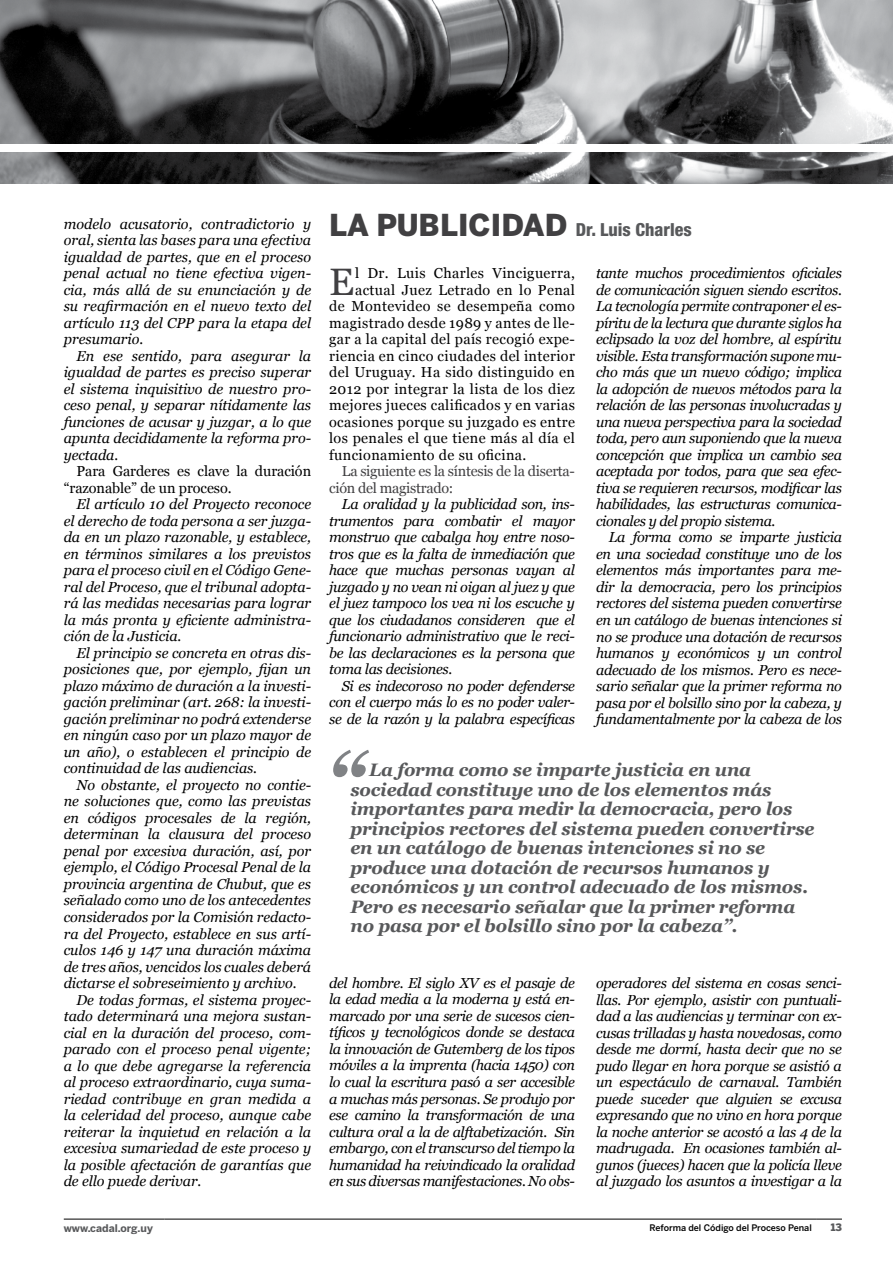
<style>
.page{position:relative;width:893px;height:1263px;background:#fff}
.page>*{position:absolute;margin:0;border:0;box-sizing:border-box;transform-origin:0 0}
.t1{font:38.25px "Georgia";color:#414042}
.t2{font:italic 700 18px/19.5px "Georgia";letter-spacing:-.01em;color:#58595b}
.t3{font:800 condensed 18px "Helvetica Neue LT Std";color:#58595b}
.t4{font:italic 14.4px/16.5px "Georgia";letter-spacing:-.015em;color:#000;text-align:justify}
.t5{font:14.4px "Georgia";letter-spacing:.025em;color:#000}
.t6{font:14.4px/16.5px "Georgia";letter-spacing:-.02em;color:#414042}
.t7{font:14.4px/16.5px "Georgia";letter-spacing:-.005em;color:#000}
.t8{font:700 10.5px "Benton Sans";color:#58595b}
.t9{font:900 10.2px "Benton Sans";color:#58595b}
.t10{font:500 9px "Benton Sans";color:#000}
.s1{font-family:"Benton Sans";font-weight:900;font-stretch:normal;font-size:30px;color:#414042}
</style>
<div class="page">
<img style="left:0;top:0;width:893px;height:143px">
<img style="left:0;top:152px;width:893px;height:31px">
<hr style="left:64px;top:1219px;width:100px;height:1px;background:#000">
<hr style="left:164px;top:1219px;width:652px;height:1px;background:#000">
<svg style="left:816px;top:1219px;width:26px;height:1px"></svg>
<svg style="left:333px;top:750px;width:36px;height:27px"></svg>
<p class="t4" style="left:64px;top:216px;width:249px">modelo acusatorio, contradictorio y oral, sienta las bases para una efectiva igualdad de partes, que en el proceso penal actual no tiene efectiva vigen&shy;cia, más allá de su enunciación y de su reafirmación en el nuevo texto del artículo 113 del CPP para la etapa del presumario.</p>
<p class="t4" style="left:64px;top:348px;width:249px;text-indent:13px">En ese sentido, para asegurar la igualdad de partes es preciso superar el sistema inquisitivo de nuestro pro&shy;ceso penal, y separar nítidamente las funciones de acusar y juzgar, a lo que apunta decididamente la reforma pro&shy;yectada.</p>
<p class="t7" style="left:64px;top:463px;width:249px;text-indent:13px">Para Garderes es clave la duración “razonable” de un proceso.</p>
<p class="t4" style="left:64px;top:496px;width:249px;text-indent:13px">El artículo 10 del Proyecto reconoce el derecho de toda persona a ser juzga&shy;da en un plazo razonable, y establece, en términos similares a los previstos para el proceso civil en el Código Gene&shy;ral del Proceso, que el tribunal adopta&shy;rá las medidas necesarias para lograr la más pronta y eficiente administra&shy;ción de la Justicia.</p>
<p class="t4" style="left:64px;top:645px;width:249px;text-indent:13px">El principio se concreta en otras dis&shy;posiciones que, por ejemplo, fijan un plazo máximo de duración a la investi&shy;gación preliminar (art. 268: la investi&shy;gación preliminar no podrá extenderse en ningún caso por un plazo mayor de un año), o establecen el principio de continuidad de las audiencias.</p>
<p class="t4" style="left:64px;top:777px;width:249px;text-indent:13px">No obstante, el proyecto no contie&shy;ne soluciones que, como las previstas en códigos procesales de la región, determinan la clausura del proceso penal por excesiva duración, así, por ejemplo, el Código Procesal Penal de la provincia argentina de Chubut, que es señalado como uno de los antecedentes considerados por la Comisión redacto&shy;ra del Proyecto, establece en sus artí&shy;culos 146 y 147 una duración máxima de tres años, vencidos los cuales deberá dictarse el sobreseimiento y archivo.</p>
<p class="t4" style="left:64px;top:991px;width:249px;text-indent:13px">De todas formas, el sistema proyec&shy;tado determinará una mejora sustan&shy;cial en la duración del proceso, com&shy;parado con el proceso penal vigente; a lo que debe agregarse la referencia al proceso extraordinario, cuya suma&shy;riedad contribuye en gran medida a la celeridad del proceso, aunque cabe reiterar la inquietud en relación a la excesiva sumariedad de este proceso y la posible afectación de garantías que de ello puede derivar.</p>
<p class="t3" style="left:329px;top:219px;width:364px"><span class="s1">LA PUBLIC IDAD</span> Dr. Luis Charles</p>
<h1 class="t1" style="left:329px;top:258px;width:26px">E</h1>
<p class="t5" style="left:355px;top:265px;width:221px">l Dr. Luis Charles Vinciguerra,</p>
<p class="t4" style="left:596px;top:265px;width:247px">tante muchos procedimientos oficiales de comunicación siguen siendo escritos.<br>La tecnología permite contraponer el es&shy;píritu de la lectura que durante siglos ha eclipsado la voz del hombre, al espíritu visible. Esta transformación supone mu&shy;cho más que un nuevo código; implica la adopción de nuevos métodos para la relación de las personas involucradas y una nueva perspectiva para la sociedad toda, pero aun suponiendo que la nueva concepción que implica un cambio sea aceptada por todos, para que sea efec&shy;tiva se requieren recursos, modificar las habilidades, las estructuras comunica&shy;cionales y del propio sistema.</p>
<p class="t4" style="left:596px;top:529px;width:247px;text-indent:13px">La forma como se imparte justicia en una sociedad constituye uno de los elementos más importantes para me&shy;dir la democracia, pero los principios rectores del sistema pueden convertirse en un catálogo de buenas intenciones si no se produce una dotación de recursos humanos y económicos y un control adecuado de los mismos. Pero es nece&shy;sario señalar que la primer reforma no pasa por el bolsillo sino por la cabeza, y fundamentalmente por la cabeza de los</p>
<p class="t5" style="left:355px;top:281px;width:221px">actual Juez Letrado en lo Penal</p>
<p class="t5" style="left:329px;top:298px;width:247px">de Montevideo se desempeña como</p>
<p class="t5" style="left:329px;top:314px;width:247px">magistrado desde 1989 y antes de lle-</p>
<p class="t5" style="left:329px;top:331px;width:247px">gar a la capital del país recogió expe-</p>
<p class="t5" style="left:329px;top:347px;width:247px">riencia en cinco ciudades del interior</p>
<p class="t5" style="left:329px;top:364px;width:247px">del Uruguay. Ha sido distinguido en</p>
<p class="t5" style="left:329px;top:380px;width:247px">2012 por integrar la lista de los diez</p>
<p class="t5" style="left:329px;top:397px;width:247px">mejores jueces calificados y en varias</p>
<p class="t5" style="left:329px;top:413px;width:247px">ocasiones porque su juzgado es entre</p>
<p class="t5" style="left:329px;top:430px;width:247px">los penales el que tiene más al día el</p>
<p class="t5" style="left:329px;top:446px;width:199px">funcionamiento de su oficina.</p>
<p class="t6" style="left:329px;top:463px;width:247px;text-indent:13px">La siguiente es la síntesis de la diserta&shy;ción del magistrado:</p>
<p class="t4" style="left:329px;top:496px;width:247px;text-indent:13px">La oralidad y la publicidad son, ins&shy;trumentos para combatir el mayor monstruo que cabalga hoy entre noso&shy;tros que es la falta de inmediación que hace que muchas personas vayan al juzgado y no vean ni oigan al juez y que el juez tampoco los vea ni los escuche y que los ciudadanos consideren que el funcionario administrativo que le reci&shy;be las declaraciones es la persona que toma las decisiones.</p>
<p class="t4" style="left:329px;top:678px;width:247px;text-indent:13px">Si es indecoroso no poder defenderse con el cuerpo más lo es no poder valer&shy;se de la razón y la palabra específicas</p>
<p class="t2" style="left:350px;top:760px;width:466px;text-indent:19px">La forma como se imparte justicia en una sociedad constituye uno de los elementos más importantes para medir la democracia, pero los principios rectores del sistema pueden convertirse en un catálogo de buenas intenciones si no se produce una dotación de recursos humanos y económicos y un control adecuado de los mismos.<br>Pero es necesario señalar que la primer reforma no pasa por el bolsillo sino por la cabeza”.</p>
<p class="t4" style="left:329px;top:975px;width:247px">del hombre. El siglo XV es el pasaje de la edad media a la moderna y está en&shy;marcado por una serie de sucesos cien&shy;tíficos y tecnológicos donde se destaca la innovación de Gutemberg de los tipos móviles a la imprenta (hacia 1450) con lo cual la escritura pasó a ser accesible a muchas más personas. Se produjo por ese camino la transformación de una cultura oral a la de alftabetización. Sin embargo, con el transcurso del tiempo la humanidad ha reivindicado la oralidad en sus diversas manifestaciones. No obs-</p>
<p class="t4" style="left:596px;top:975px;width:247px">operadores del sistema en cosas senci&shy;llas. Por ejemplo, asistir con puntuali&shy;dad a las audiencias y terminar con ex&shy;cusas trilladas y hasta novedosas, como desde me dormí, hasta decir que no se pudo llegar en hora porque se asistió a un espectáculo de carnaval. También puede suceder que alguien se excusa expresando que no vino en hora porque la noche anterior se acostó a las 4 de la madrugada. En ocasiones también al&shy;gunos (jueces) hacen que la policía lleve al juzgado los asuntos a investigar a la</p>
<p class="t8" style="left:64px;top:1222px;width:91px">www.cadal.org.uy</p>
<p class="t10" style="left:649px;top:1222px;width:164px">Reforma del Código del Proceso Penal</p>
<p class="t9" style="left:831px;top:1221px;width:13px">13</p>
</div>
